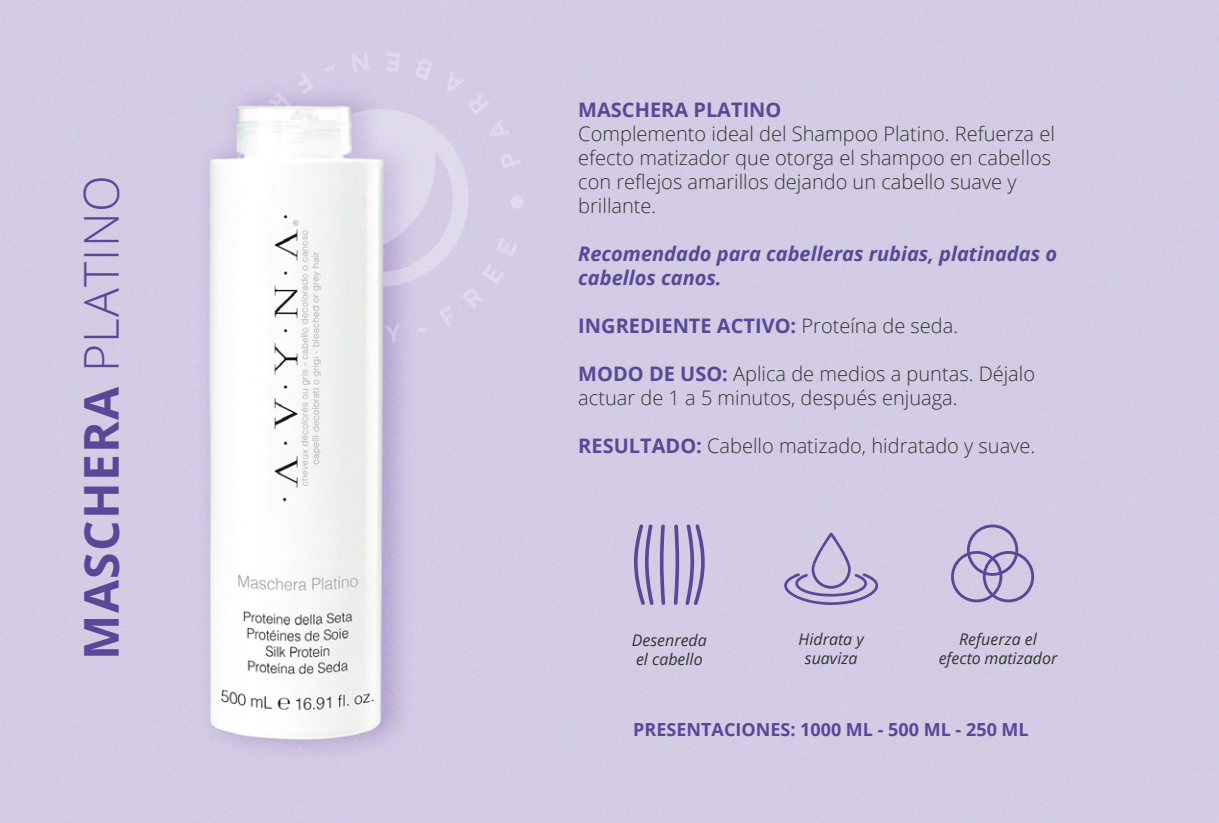
<style>
.page{position:relative;width:1219px;height:823px;background:#fff}
.page>*{position:absolute;margin:0;border:0;box-sizing:border-box;transform-origin:0 0}
.t1{font:700 48px "Open Sans";letter-spacing:.025em;color:#594797}
.t2{font:300 20px/24px "Open Sans";color:#333}
.t3{font:italic 700 20px/24px "Open Sans";color:#584997}
.t4{font:700 20px "Open Sans";color:#584997}
.t5{font:700 18px "Open Sans";color:#594799}
.t6{font:italic 16px/19.2px "Open Sans";color:#333;text-align:center}
.s1{font-weight:300}
.s2{font-weight:300;color:#333}
.s3{font-weight:700;color:#584997}
</style>
<div class="page">
<img style="left:0;top:0;width:1219px;height:822px">
<svg style="left:674px;top:524px;width:5px;height:80px"></svg>
<svg style="left:660px;top:524px;width:5px;height:80px"></svg>
<svg style="left:685px;top:524px;width:20px;height:80px;background:#a69bc8"></svg>
<svg style="left:634px;top:524px;width:20px;height:80px;background:#a69bc8"></svg>
<svg style="left:784px;top:532px;width:94px;height:72px;background:#c1b7d8"></svg>
<svg style="left:950px;top:524px;width:84px;height:78px;background:#bcb2d5"></svg>
<h1 class="t1" style="left:68px;top:659px;width:486px;rotate:-90deg">MASCHERA <span class="s1">PLATINO</span></h1>
<p class="t4" style="left:578px;top:95px;width:205px">MASCHERA PLATINO</p>
<p class="t2" style="left:578px;top:121px;width:478px">Complemento ideal del Shampoo Platino. Refuerza el efecto matizador que otorga el shampoo en cabellos con reflejos amarillos dejando un cabello suave y brillante.</p>
<p class="t3" style="left:578px;top:241px;width:480px">Recomendado para cabelleras rubias, platinadas o cabellos canos.</p>
<p class="t4" style="left:578px;top:311px;width:381px">INGREDIENTE ACTIVO: <span class="s2">Proteína de seda.</span></p>
<p class="t2" style="left:578px;top:361px;width:458px"><span class="s3">MODO DE USO:</span> Aplica de medios a puntas. Déjalo actuar de 1 a 5 minutos, después enjuaga.</p>
<p class="t2" style="left:578px;top:433px;width:458px"><span class="s3">RESULTADO:</span> Cabello matizado, hidratado y suave.</p>
<p class="t6" style="left:632px;top:630px;width:77px;text-align:left">Desenreda el cabello</p>
<p class="t6" style="left:798px;top:628px;width:67px">Hidrata y suaviza</p>
<p class="t6" style="left:939px;top:628px;width:120px">Refuerza el efecto matizador</p>
<p class="t5" style="left:633px;top:716px;width:397px">PRESENTACIONES: 1000 ML - 500 ML - 250 ML</p>
</div>
